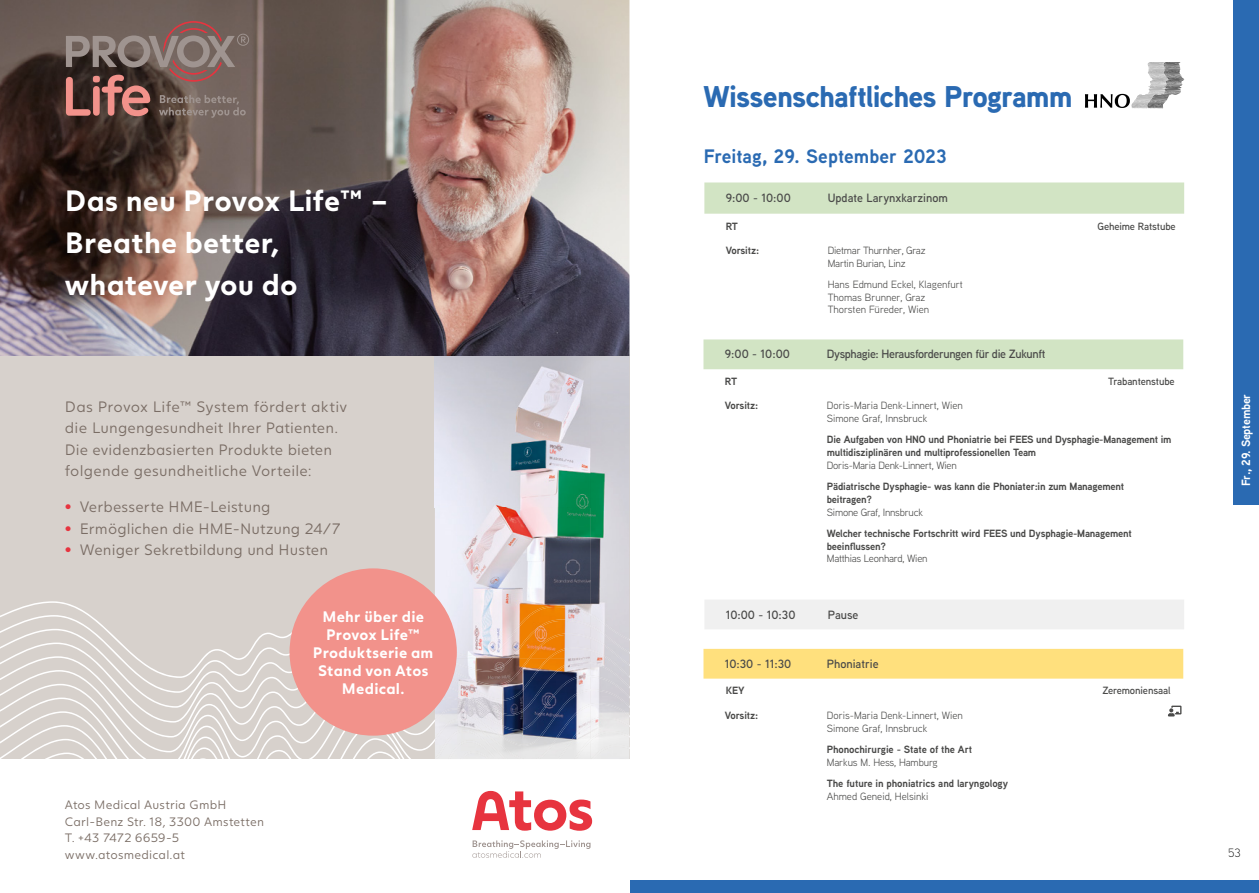
<style>
.page{position:relative;width:1259px;height:893px;background:#fff}
.page>*{position:absolute;margin:0;border:0;box-sizing:border-box;transform-origin:0 0}
.t1{font:900 30px "Aaux Next";letter-spacing:-.03em;color:#2a6ab2}
.t2{font:700 28.95px/41.8px "Juli Sans";letter-spacing:.005em;color:#fff}
.t3{font:700 19.5px "Aaux Next";color:#2a6ab2}
.t4{font:700 15px/18.3px "Juli Sans";letter-spacing:.015em;color:#fff;text-align:center}
.t5{font:300 14.85px/21.5px "Juli Sans";letter-spacing:.01em;color:#7a6d65}
.t6{font:300 12px/16.5px "Juli Sans";letter-spacing:.015em;color:#7a6d65}
.t7{font:600 12px "Aaux Next";color:#4a4a49}
.t8{font:600 12px "Aaux Next";letter-spacing:-.03em;color:#4a4a49}
.t9{font:700 12px "Aaux Next";letter-spacing:-.02em;color:#fff}
.t10{font:300 12px "Aaux Next";color:#000}
.t11{font:700 10.5px/12.8px "Aaux Next";letter-spacing:-.02em;color:#4a4a49}
.t12{font:10.5px/12.8px "Aaux Next";color:#4a4a49}
.t13{font:10.5px/12.8px "Aaux Next";letter-spacing:-.02em;color:#4a4a49}
.t14{font:600 10.5px "Aaux Next";letter-spacing:-.01em;color:#4a4a49}
.s1{font-weight:700;color:#e7343f}
.s2{color:#fff}
</style>
<div class="page">
<svg style="left:1085px;top:62px;width:99px;height:46px"></svg>
<div style="left:0;top:880px;width:1259px;height:13px;background:#2a6ab2"></div>
<div style="left:704px;top:182px;width:480px;height:32px;background:#d2e4c4"></div>
<div style="left:703px;top:339px;width:480px;height:30px;background:#d2e4c4"></div>
<div style="left:705px;top:600px;width:479px;height:29px;background:#f0f0f0"></div>
<div style="left:703px;top:649px;width:480px;height:30px;background:#ffe07d"></div>
<div style="left:1233px;top:0;width:26px;height:504px;background:#2a6ab2"></div>
<div style="left:0;top:0;width:629px;height:893px;background:#fff"></div>
<img style="left:0;top:0;width:629px;height:356px">
<div style="left:0;top:356px;width:629px;height:403px;background:#d7d1cc"></div>
<svg style="left:0;top:601px;width:593px;height:247px"></svg>
<svg style="left:472px;top:840px;width:118px;height:18px"></svg>
<svg style="left:472px;top:791px;width:120px;height:40px"></svg>
<img style="left:435px;top:356px;width:155px;height:390px">
<img style="left:590px;top:356px;width:39px;height:258px">
<img style="left:435px;top:605px;width:156px;height:124px">
<img style="left:590px;top:614px;width:39px;height:145px">
<svg style="left:66px;top:21px;width:183px;height:96px;background:#7a625c"></svg>
<div style="left:289px;top:568px;width:168px;height:168px;background:#f2928b;border-radius:50%"></div>
<svg style="left:1168px;top:706px;width:13px;height:10px"></svg>
<h2 class="t2" style="left:65px;top:180px;width:324px">Das neu Provox Life™ –<br>Breathe better, whatever you do</h2>
<h3 class="t5" style="left:65px;top:396px;width:284px">Das Provox Life™ System fördert aktiv die Lungengesundheit Ihrer Patienten.<br>Die evidenzbasierten Produkte bieten folgende gesundheitliche Vorteile:</h3>
<h3 class="t5" style="left:65px;top:496px;width:207px"><span class="s1">•</span> Verbesserte HME-Leistung</h3>
<h3 class="t5" style="left:65px;top:518px;width:277px"><span class="s1">•</span> Ermöglichen die HME-Nutzung 24/7</h3>
<h3 class="t5" style="left:65px;top:539px;width:265px"><span class="s1">•</span> Weniger Sekretbildung und Husten</h3>
<p class="t6" style="left:65px;top:797px;width:201px">Atos Medical Austria GmbH<br>Carl-Benz Str. 18, 3300 Amstetten<br>T. +43 7472 6659-5 www.atosmedical.at</p>
<h3 class="t4" style="left:313px;top:607px;width:122px">Mehr über die<br>Provox Life™<br>Produktserie am<br>Stand von Atos<br>Medical.</h3>
<h1 class="t1" style="left:703px;top:75px;width:371px">Wissenschaftliches Programm</h1>
<h3 class="t3" style="left:703px;top:142px;width:244px">Freitag, 29. September 2023</h3>
<p class="t7" style="left:725px;top:189px;width:67px">9:00 - 10:00</p>
<p class="t7" style="left:827px;top:189px;width:122px">Update Larynxkarzinom</p>
<p class="t11" style="left:725px;top:219px;width:14px">RT</p>
<p class="t14" style="left:1097px;top:219px;width:80px">Geheime Ratstube</p>
<p class="t11" style="left:725px;top:244px;width:35px">Vorsitz:</p>
<p class="t13" style="left:827px;top:243px;width:99px">Dietmar Thurnher, Graz<br>Martin Burian, Linz</p>
<p class="t12" style="left:827px;top:277px;width:137px">Hans Edmund Eckel, Klagenfurt<br>Thomas Brunner, Graz<br>Thorsten Füreder, Wien</p>
<p class="t7" style="left:725px;top:346px;width:67px">9:00 - 10:00</p>
<p class="t8" style="left:827px;top:346px;width:220px">Dysphagie: Herausforderungen für die Zukunft</p>
<p class="t11" style="left:725px;top:375px;width:14px">RT</p>
<p class="t14" style="left:1108px;top:374px;width:68px">Trabantenstube</p>
<p class="t11" style="left:725px;top:399px;width:35px">Vorsitz:</p>
<p class="t12" style="left:827px;top:399px;width:138px">Doris-Maria Denk-Linnert, Wien<br>Simone Graf, Innsbruck</p>
<p class="t11" style="left:827px;top:433px;width:346px">Die Aufgaben von HNO und Phoniatrie bei FEES und Dysphagie-Management im multidisziplinären und multiprofessionellen Team</p>
<p class="t13" style="left:827px;top:458px;width:131px">Doris-Maria Denk-Linnert, Wien</p>
<p class="t11" style="left:827px;top:480px;width:299px">Pädiatrische Dysphagie- was kann die Phoniater:in zum Management beitragen?</p>
<p class="t13" style="left:827px;top:505px;width:98px">Simone Graf, Innsbruck</p>
<p class="t11" style="left:827px;top:527px;width:306px">Welcher technische Fortschritt wird FEES und Dysphagie-Management beeinflussen?</p>
<p class="t13" style="left:827px;top:552px;width:102px">Matthias Leonhard, Wien</p>
<p class="t7" style="left:725px;top:606px;width:71px">10:00 - 10:30</p>
<p class="t7" style="left:827px;top:606px;width:32px">Pause</p>
<p class="t7" style="left:725px;top:655px;width:68px">10:30 - 11:30</p>
<p class="t7" style="left:827px;top:655px;width:53px">Phoniatrie</p>
<p class="t11" style="left:720px;top:684px;width:26px"><span class="s2">x</span>KEY</p>
<p class="t14" style="left:1102px;top:683px;width:70px">Zeremoniensaal</p>
<p class="t11" style="left:725px;top:709px;width:35px">Vorsitz:</p>
<p class="t12" style="left:827px;top:708px;width:138px">Doris-Maria Denk-Linnert, Wien<br>Simone Graf, Innsbruck</p>
<p class="t11" style="left:827px;top:743px;width:147px">Phonochirurgie - State of the Art</p>
<p class="t12" style="left:827px;top:755px;width:112px">Markus M. Hess, Hamburg</p>
<p class="t11" style="left:827px;top:777px;width:183px">The future in phoniatrics and laryngology</p>
<p class="t12" style="left:827px;top:789px;width:103px">Ahmed Geneid, Helsinki</p>
<p class="t9" style="left:1237px;top:486px;width:94px;rotate:-90deg">Fr., 29. September</p>
<p class="t10" style="left:1228px;top:844px;width:14px">53</p>
</div>
